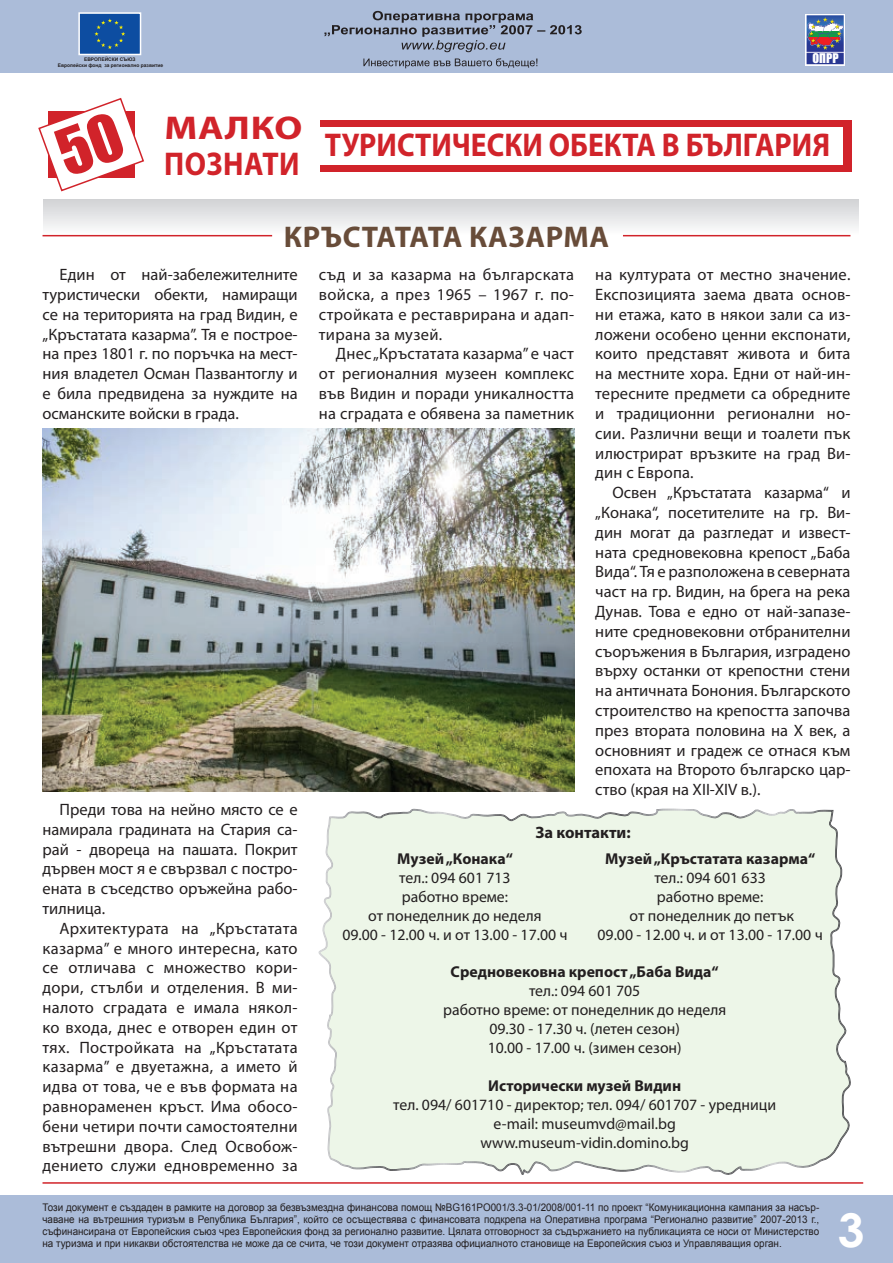
<style>
.page{position:relative;width:893px;height:1263px;background:#fff}
.page>*{position:absolute;margin:0;border:0;box-sizing:border-box;transform-origin:0 0}
.t1{font:700 46.5px "Century Gothic";color:#fff}
.t2{font:700 33px "Myriad Pro";letter-spacing:.01em;color:#d1232a;scale:.9 1}
.t3{font:700 33px/36px "Myriad Pro";letter-spacing:.01em;color:#d1232a;scale:1.18 1}
.t4{font:700 30px "Myriad Pro";letter-spacing:.02em;color:#684c39}
.t5{font:16.5px/19.8px "Myriad Pro";letter-spacing:.01em;color:#231f20;text-align:justify}
.t6{font:700 16.5px "Myriad Pro";color:#231f20}
.t7{font:15.75px/18.9px "Myriad Pro";color:#231f20;text-align:center}
.t8{font:700 15.75px "Myriad Pro";color:#231f20}
.t9{font:12.45px "Impact";color:#fff}
.t10{font:10.5px/12px "Arial";color:#231f20;text-align:justify;scale:.94 1}
.t11{font:700 4.95px/5.8px "Arial";color:#231f20;text-align:center}
</style>
<div class="page">
<div style="left:0;top:0;width:893px;height:73px;background:#abbcd9"></div>
<svg style="left:363px;top:58px;width:174px;height:10px"></svg>
<svg style="left:324px;top:11px;width:258px;height:41px"></svg>
<svg style="left:78px;top:12px;width:64px;height:44px;background:#3368a9"></svg>
<div style="left:805px;top:14px;width:40px;height:52px;background:linear-gradient(to right,#ced2e6,#d2d5e8)"></div>
<img style="left:807px;top:15px;width:37px;height:49px">
<svg style="left:807px;top:17px;width:37px;height:33px"></svg>
<div style="left:0;top:1196px;width:893px;height:67px;background:#abbcd9"></div>
<div style="left:43px;top:199px;width:815px;height:36px;background:linear-gradient(to bottom,#d0d2d4,#fcfcfc)"></div>
<svg style="left:319px;top:809px;width:532px;height:366px;background:#ecf4e8"></svg>
<div style="left:320px;top:121px;width:532px;height:51px;background:#d1232a"></div>
<div style="left:153px;top:127px;width:690px;height:38px;background:#fff"></div>
<hr style="left:43px;top:235px;width:229px;height:1px;background:#d1232a">
<hr style="left:623px;top:235px;width:227px;height:1px;background:#d1232a">
<img style="left:43px;top:428px;width:531px;height:363px">
<hr style="left:43px;top:1182px;width:820px;height:2px;background:#d1232a">
<svg style="left:38px;top:98px;width:106px;height:94px"></svg>
<p class="t11" style="left:58px;top:57px;width:107px">ЕВРОПЕЙСКИ СЪЮЗ<br>Европейски фонд за регионално развитие</p>
<p class="t9" style="left:812px;top:49px;width:28px">ОПРР</p>
<h2 class="t3" style="left:164px;top:108px;width:119px">Малко<br>ПОЗНАТИ</h2>
<h2 class="t2" style="left:325px;top:124px;width:563px">ТУРИСТИ ЧЕСКИ ОБЕ КТА В БЪЛГАРИЯ</h2>
<h3 class="t4" style="left:284px;top:217px;width:327px">Кръстатата казарма</h3>
<p class="t5" style="left:319px;top:265px;width:257px">съд и за казарма на българската войска, а през 1965 – 1967 г. по&shy;стройката е реставрирана и адап&shy;тирана за музей.</p>
<p class="t5" style="left:319px;top:344px;width:257px;text-indent:17px">Днес „Кръстатата казарма” е част от регионалния музеен комплекс във Видин и поради уникалността на сградата е обявена за паметник</p>
<p class="t5" style="left:43px;top:265px;width:257px;text-indent:17px">Един от най-забележителните туристически обекти, намиращи се на територията на град Видин, е „Кръстатата казарма”. Тя е построе&shy;на през 1801 г. по поръчка на мест&shy;ния владетел Осман Пазвантоглу и е била предвидена за нуждите на османските войски в града.</p>
<p class="t5" style="left:595px;top:265px;width:257px">на културата от местно значение.<br>Експозицията заема двата основ&shy;ни етажа, като в някои зали са из&shy;ложени особено ценни експонати, които представят живота и бита на местните хора. Едни от най-ин&shy;тересните предмети са обредните и традиционни регионални но&shy;сии. Различни вещи и тоалети пък илюстрират връзките на град Ви&shy;дин с Европа.</p>
<p class="t5" style="left:595px;top:482px;width:257px;text-indent:17px">Освен „Кръстатата казарма“ и „Конака“, посетителите на гр. Ви&shy;дин могат да разгледат и извест&shy;ната средновековна крепост „Баба Вида“. Тя е разположена в северната част на гр. Видин, на брега на река Дунав. Това е едно от най-запазе&shy;ните средновековни отбранителни съоръжения в България, изградено върху останки от крепостни стени на античната Бонония. Българското строителство на крепостта започва през втората половина на X век, а основният и градеж се отнася към епохата на Второто българско цар&shy;ство (края на XII-XIV в.).</p>
<p class="t5" style="left:43px;top:799px;width:257px;text-indent:17px">Преди това на нейно място се е намирала градината на Стария са&shy;рай - двореца на пашата. Покрит дървен мост я е свързвал с постро&shy;ената в съседство оръжейна рабо&shy;тилница.</p>
<p class="t5" style="left:43px;top:918px;width:257px;text-indent:17px">Архитектурата на „Кръстатата казарма” е много интересна, като се отличава с множество кори&shy;дори, стълби и отделения. В ми&shy;налото сградата е имала някол&shy;ко входа, днес е отворен един от тях. Постройката на „Кръстатата казарма” е двуетажна, а името й идва от това, че е във формата на равнораменен кръст. Има обосо&shy;бени четири почти самостоятелни вътрешни двора. След Освобож&shy;дението служи едновременно за</p>
<p class="t6" style="left:535px;top:822px;width:97px">За контакти:</p>
<p class="t8" style="left:397px;top:848px;width:117px">Музей „Конака“</p>
<p class="t7" style="left:342px;top:868px;width:227px">тел.: 094 601 713<br>работно време:<br>от понеделник до неделя<br>09.00 - 12.00 ч. и от 13.00 - 17.00 ч</p>
<p class="t8" style="left:605px;top:848px;width:212px">Музей „Кръстатата казарма“</p>
<p class="t7" style="left:597px;top:868px;width:227px">тел.: 094 601 633<br>работно време:<br>от понеделник до петък<br>09.00 - 12.00 ч. и от 13.00 - 17.00 ч</p>
<p class="t8" style="left:451px;top:962px;width:270px">Средновековна крепост „Баба Вида“</p>
<p class="t7" style="left:443px;top:981px;width:285px">тел.: 094 601 705<br>работно време: от понеделник до неделя<br>09.30 - 17.30 ч. (летен сезон)<br>10.00 - 17.00 ч. (зимен сезон)</p>
<p class="t8" style="left:488px;top:1075px;width:194px">Исторически музей Видин</p>
<p class="t7" style="left:393px;top:1095px;width:384px">тел. 094/ 601710 - директор; тел. 094/ 601707 - уредници e-mail: museumvd@mail.bg www.museum-vidin.domino.bg</p>
<p class="t10" style="left:43px;top:1202px;width:828px">Този документ е създаден в рамките на договор за безвъзмездна финансова помощ №BG161PO001/3.3-01/2008/001-11 по проект “Комуникационна кампания за насър&shy;чаване на вътрешния туризъм в Република България”, който се осъществява с финансовата подкрепа на Оперативна програма “Регионално развитие” 2007-2013 г., съфинансирана от Европейския съюз чрез Европейския фонд за регионално развитие. Цялата отговорност за съдържанието на публикацията се носи от Министерство на туризма и при никакви обстоятелства не може да се счита, че този документ отразява официалното становище на Европейския съюз и Управляващия орган.</p>
<h1 class="t1" style="left:838px;top:1195px;width:28px">3</h1>
</div>
